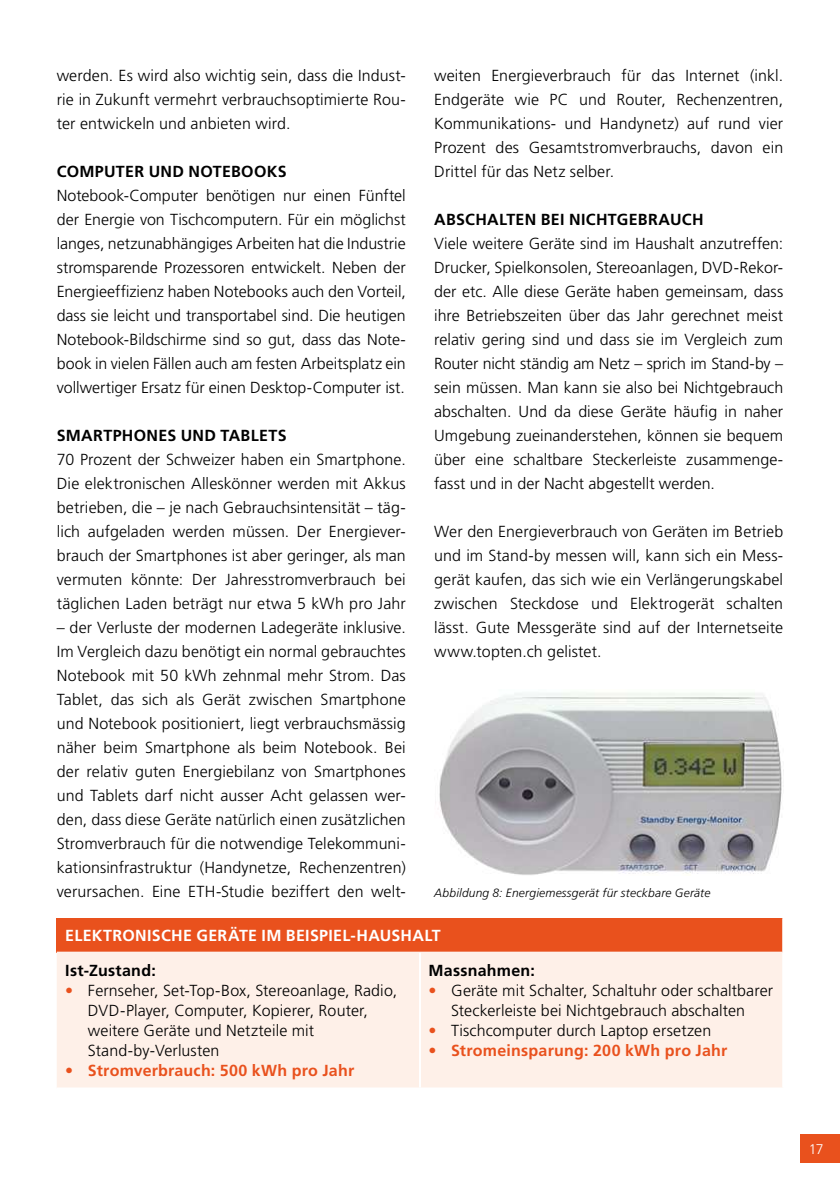
<style>
.page{position:relative;width:840px;height:1191px;background:#fff}
.page>*{position:absolute;margin:0;border:0;box-sizing:border-box;transform-origin:0 0}
.t1{font:300 16px/24px "Frutiger LT Std";letter-spacing:.005em;color:#000;text-align:justify}
.t2{font:700 16px "Frutiger LT Std";letter-spacing:.02em;color:#000}
.t3{font:700 16px "Frutiger LT Std";letter-spacing:.015em;color:#e9511d}
.t4{font:700 16px "Frutiger LT Std";letter-spacing:.02em;color:#fff}
.t5{font:300 14px "Frutiger LT Std";color:#fff}
.t6{font:italic 300 12px "Frutiger LT Std";letter-spacing:.015em;color:#000}
.s1{color:#e9511d}
.s2{font-weight:300}
</style>
<div class="page">
<div style="left:799px;top:1134px;width:40px;height:28px;background:#e9511d"></div>
<div style="left:57px;top:918px;width:725px;height:34px;background:#e9511d"></div>
<div style="left:57px;top:952px;width:724px;height:135px;background:#fef0e8"></div>
<hr style="left:781px;top:918px;width:2px;height:34px;background:#fff">
<hr style="left:419px;top:952px;width:2px;height:135px;background:#fff">
<hr style="left:57px;top:951px;width:363px;height:1px;background:#fff">
<hr style="left:420px;top:951px;width:361px;height:1px;background:#fff">
<img style="left:439px;top:693px;width:343px;height:182px">
<p class="t1" style="left:57px;top:64px;width:350px">werden. Es wird also wichtig sein, dass die Indust&shy;rie in Zukunft vermehrt verbrauchsoptimierte Rou&shy;ter entwickeln und anbieten wird.</p>
<p class="t2" style="left:57px;top:163px;width:231px">COMPUTER UND NOTEBOOKS</p>
<p class="t1" style="left:57px;top:184px;width:350px">Notebook-Computer benötigen nur einen Fünftel der Energie von Tischcomputern. Für ein möglichst langes, netzunabhängiges Arbeiten hat die Industrie stromsparende Prozessoren entwickelt. Neben der Energieeffizienz haben Notebooks auch den Vorteil, dass sie leicht und transportabel sind. Die heutigen Notebook-Bildschirme sind so gut, dass das Note&shy;book in vielen Fällen auch am festen Arbeitsplatz ein vollwertiger Ersatz für einen Desktop-Computer ist.</p>
<p class="t2" style="left:57px;top:427px;width:231px">SMARTPHONES UND TABLETS</p>
<p class="t1" style="left:57px;top:448px;width:350px">70 Prozent der Schweizer haben ein Smartphone.<br>Die elektronischen Alleskönner werden mit Akkus betrieben, die – je nach Gebrauchsintensität – täg&shy;lich aufgeladen werden müssen. Der Energiever&shy;brauch der Smartphones ist aber geringer, als man vermuten könnte: Der Jahresstromverbrauch bei täglichen Laden beträgt nur etwa 5 kWh pro Jahr</p>
<p class="t1" style="left:57px;top:616px;width:350px">– der Verluste der modernen Ladegeräte inklusive.<br>Im Vergleich dazu benötigt ein normal gebrauchtes Notebook mit 50 kWh zehnmal mehr Strom. Das Tablet, das sich als Gerät zwischen Smartphone und Notebook positioniert, liegt verbrauchsmässig näher beim Smartphone als beim Notebook. Bei der relativ guten Energiebilanz von Smartphones und Tablets darf nicht ausser Acht gelassen wer&shy;den, dass diese Geräte natürlich einen zusätzlichen Stromverbrauch für die notwendige Telekommuni&shy;kationsinfrastruktur (Handynetze, Rechenzentren) verursachen. Eine ETH-Studie beziffert den welt-</p>
<p class="t1" style="left:434px;top:64px;width:350px">weiten Energieverbrauch für das Internet (inkl.<br>Endgeräte wie PC und Router, Rechenzentren, Kommunikations- und Handynetz) auf rund vier Prozent des Gesamtstromverbrauchs, davon ein Drittel für das Netz selber.</p>
<p class="t2" style="left:434px;top:211px;width:271px">ABSCHALTEN BEI NICHTGEBRAUCH</p>
<p class="t1" style="left:434px;top:232px;width:350px">Viele weitere Geräte sind im Haushalt anzutreffen:<br>Drucker, Spielkonsolen, Stereoanlagen, DVD-Rekor&shy;der etc. Alle diese Geräte haben gemeinsam, dass ihre Betriebszeiten über das Jahr gerechnet meist relativ gering sind und dass sie im Vergleich zum Router nicht ständig am Netz – sprich im Stand-by – sein müssen. Man kann sie also bei Nichtgebrauch abschalten. Und da diese Geräte häufig in naher Umgebung zueinanderstehen, können sie bequem über eine schaltbare Steckerleiste zusammenge&shy;fasst und in der Nacht abgestellt werden.</p>
<p class="t1" style="left:434px;top:520px;width:350px">Wer den Energieverbrauch von Geräten im Betrieb und im Stand-by messen will, kann sich ein Mess&shy;gerät kaufen, das sich wie ein Verlängerungskabel zwischen Steckdose und Elektrogerät schalten lässt. Gute Messgeräte sind auf der Internetseite www.topten.ch gelistet.</p>
<p class="t6" style="left:434px;top:888px;width:277px">Abbildung 8: Energiemessgerät für steckbare Geräte</p>
<p class="t4" style="left:65px;top:927px;width:376px">ELEKTRONISCHE GERÄTE IM BEISPIEL-HAUSHALT</p>
<p class="t2" style="left:65px;top:961px;width:92px">Ist-Zustand:</p>
<p class="t1" style="left:88px;top:980px;width:310px;line-height:20px;text-align:left;text-indent:-23px"><span class="s1">•</span> Fernseher, Set-Top-Box, Stereoanlage, Radio, DVD-Player, Computer, Kopierer, Router, weitere Geräte und Netzteile mit Stand-by-Verlusten</p>
<p class="t3" style="left:65px;top:1061px;width:290px"><span class="s2">•</span> Stromverbrauch: 500 kWh pro Jahr</p>
<p class="t2" style="left:428px;top:961px;width:108px">Massnahmen:</p>
<p class="t1" style="left:428px;top:980px;width:346px;line-height:20px;text-align:center"><span class="s1">•</span> Geräte mit Schalter, Schaltuhr oder schaltbarer<br>Steckerleiste bei Nichtgebrauch abschalten</p>
<p class="t1" style="left:428px;top:1018px;width:284px"><span class="s1">•</span> Tischcomputer durch Laptop ersetzen</p>
<p class="t3" style="left:428px;top:1041px;width:300px"><span class="s2">•</span> Stromeinsparung: 200 kWh pro Jahr</p>
<p class="t5" style="left:808px;top:1141px;width:16px">17</p>
</div>
